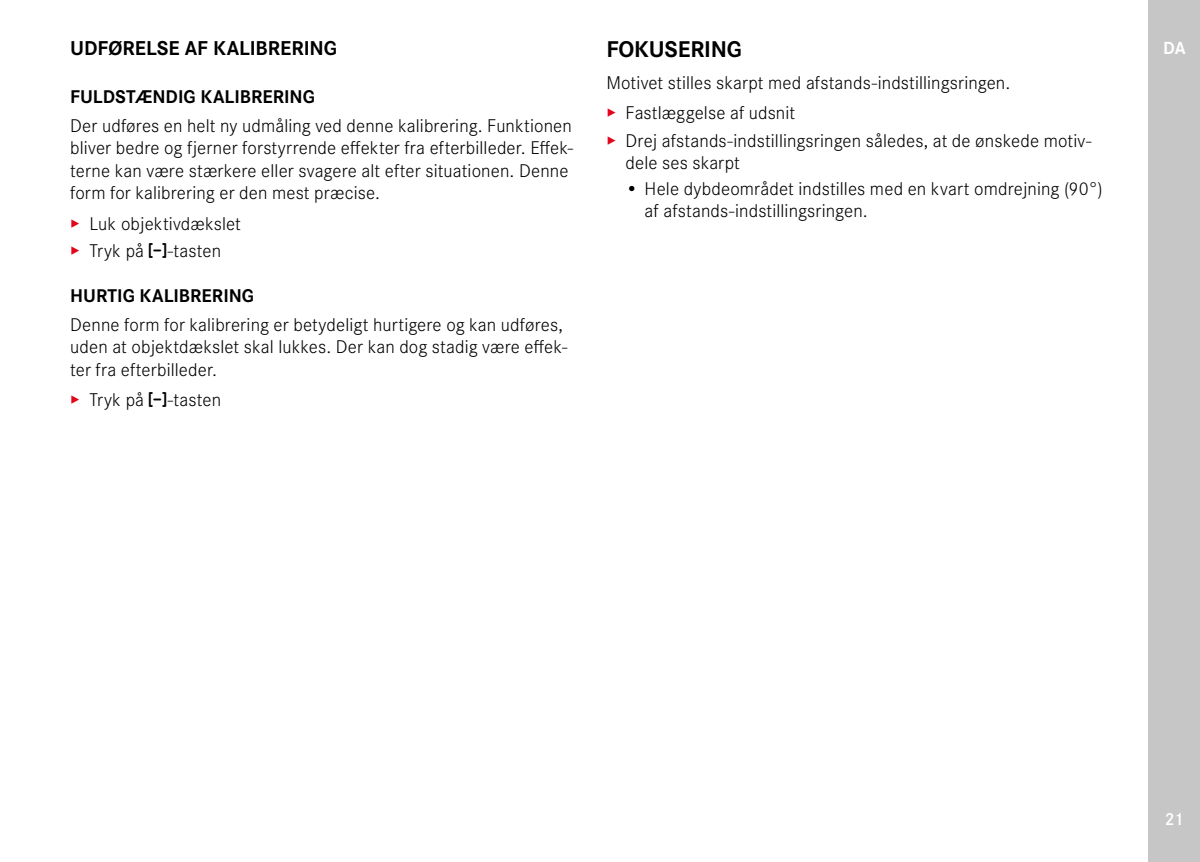
<style>
.page{position:relative;width:1200px;height:862px;background:#fff}
.page>*{position:absolute;margin:0;border:0;box-sizing:border-box;transform-origin:0 0}
.t1{font:700 23.62px "Corporate S";letter-spacing:-.005em;color:#000}
.t2{font:700 20.7px "Corporate S";color:#000}
.t3{font:300 19.12px/22.3px "Corporate S";letter-spacing:.005em;color:#000}
.t4{font:700 19.12px "Corporate S";color:#000}
.t5{font:700 18.22px "Corporate S";color:#fff}
.t6{font:600 18px "Corporate S";color:#fff}
.s1{color:#e3051b}
.s2{font-family:"LG1054";font-weight:400;font-size:16.2px}
</style>
<div class="page">
<div style="left:1148px;top:0;width:51px;height:861px;background:#c6c6c6"></div>
<p class="t2" style="left:70px;top:32px;width:268px">UDFØRELSE AF KALIBRERING</p>
<p class="t4" style="left:70px;top:82px;width:246px">FULDSTÆNDIG KALIBRERING</p>
<p class="t3" style="left:70px;top:113px;width:504px">Der udføres en helt ny udmåling ved denne kalibrering. Funktionen bliver bedre og fjerner forstyrrende effekter fra efterbilleder. Effek&shy;terne kan være stærkere eller svagere alt efter situationen. Denne form for kalibrering er den mest præcise.</p>
<p class="t3" style="left:70px;top:208px;width:172px;line-height:27.2px"><span class="s1">▸</span> Luk objektivdækslet <span class="s1">▸</span> Tryk på <span class="s2">[-]</span>-tasten</p>
<p class="t4" style="left:70px;top:280px;width:185px">HURTIG KALIBRERING</p>
<p class="t3" style="left:70px;top:312px;width:498px">Denne form for kalibrering er betydeligt hurtigere og kan udføres, uden at objektdækslet skal lukkes. Der kan dog stadig være effek&shy;ter fra efterbilleder.</p>
<p class="t3" style="left:70px;top:387px;width:152px"><span class="s1">▸</span> Tryk på <span class="s2">[-]</span>-tasten</p>
<p class="t1" style="left:606px;top:30px;width:137px">FOKUSERING</p>
<p class="t3" style="left:606px;top:66px;width:405px;line-height:30.4px">Motivet stilles skarpt med afstands-indstillingsringen. <span class="s1">▸</span> Fastlæggelse af udsnit</p>
<p class="t3" style="left:625px;top:128px;width:467px;text-indent:-19px"><span class="s1">▸</span> Drej afstands-indstillingsringen således, at de ønskede motiv&shy;dele ses skarpt</p>
<p class="t3" style="left:644px;top:176px;width:459px;text-indent:-19px">• Hele dybdeområdet indstilles med en kvart omdrejning (90°) af afstands-indstillingsringen.</p>
<p class="t5" style="left:1162px;top:34px;width:24px">DA</p>
<p class="t6" style="left:1164px;top:805px;width:20px">21</p>
</div>
